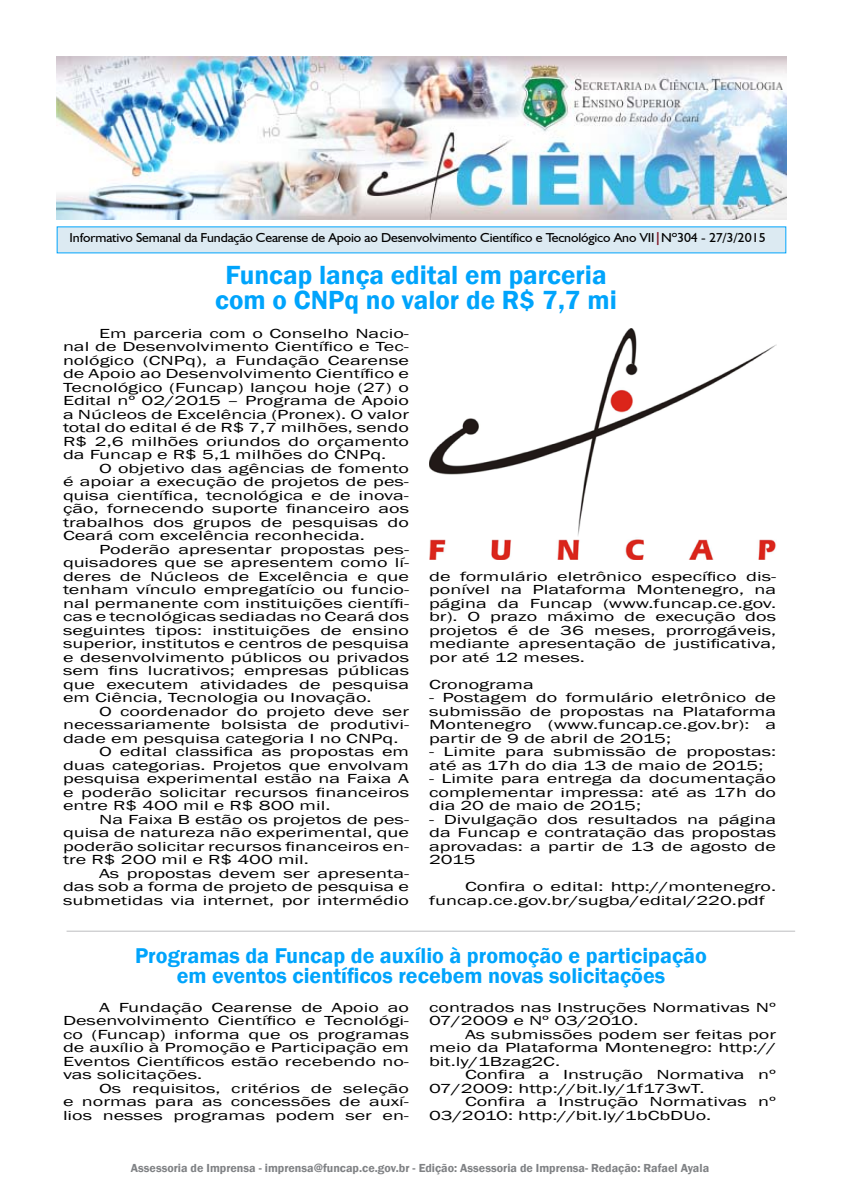
<style>
.page{position:relative;width:842px;height:1191px;background:#fff}
.page>*{position:absolute;margin:0;border:0;box-sizing:border-box;transform-origin:0 0}
.t1{font:600 27px/25px "Franklin Gothic";color:#00a4fc;text-align:center}
.t2{font:600 22px/20px "Franklin Gothic";color:#00a4fc;text-align:center}
.t3{font:13.5px/13.5px "Franklin Gothic";color:#000;text-align:justify;scale:1.5 1}
.t4{font:13px "Humanist 521 BT";letter-spacing:-.01em;color:#000;scale:1.07 1}
.t5{font:600 12px "Franklin Gothic";color:#808285}
.s1{font-weight:700;color:#7f1523}
</style>
<div class="page">
<div style="left:57px;top:226px;width:729px;height:27px;background:#dceaf2"></div>
<img style="left:57px;top:57px;width:729px;height:162px">
<hr style="left:67px;top:930px;width:728px;height:1px;background:#bcbdc0">
<img style="left:430px;top:328px;width:346px;height:231px">
<p class="t4" style="left:70px;top:230px;width:652px">Informativo Semanal da Fundação Cearense de Apoio ao Desenvolvimento Científico e Tecnológico Ano VII<span class="s1">|</span>Nº304 - 27/3/2015</p>
<h1 class="t1" style="left:215px;top:263px;width:403px">Funcap lança edital em parceria com o CNPq no valor de R$ 7,7 mi</h1>
<p class="t3" style="left:63px;top:326px;width:232px;text-indent:36px">Em parceria com o Conselho Nacio&shy;nal de Desenvolvimento Científico e Tec&shy;nológico (CNPq), a Fundação Cearense de Apoio ao Desenvolvimento Científico e Tecnológico (Funcap) lançou hoje (27) o Edital nº 02/2015 – Programa de Apoio a Núcleos de Excelência (Pronex). O valor total do edital é de R$ 7,7 milhões, sendo R$ 2,6 milhões oriundos do orçamento da Funcap e R$ 5,1 milhões do CNPq.</p>
<p class="t3" style="left:63px;top:461px;width:232px;text-indent:36px">O objetivo das agências de fomento é apoiar a execução de projetos de pes&shy;quisa científica, tecnológica e de inova&shy;ção, fornecendo suporte financeiro aos trabalhos dos grupos de pesquisas do Ceará com excelência reconhecida.</p>
<p class="t3" style="left:63px;top:542px;width:232px;text-indent:36px">Poderão apresentar propostas pes&shy;quisadores que se apresentem como lí&shy;deres de Núcleos de Excelência e que tenham vínculo empregatício ou funcio&shy;nal permanente com instituições científi&shy;cas e tecnológicas sediadas no Ceará dos seguintes tipos: instituições de ensino superior, institutos e centros de pesquisa e desenvolvimento públicos ou privados sem fins lucrativos; empresas públicas que executem atividades de pesquisa em Ciência, Tecnologia ou Inovação.</p>
<p class="t3" style="left:99px;top:704px;width:208px">O coordenador do projeto deve ser</p>
<p class="t3" style="left:63px;top:718px;width:232px">necessariamente bolsista de produtivi-</p>
<p class="t3" style="left:63px;top:731px;width:225px">dade em pesquisa categoria I no CNPq.</p>
<p class="t3" style="left:99px;top:745px;width:208px">O edital classifica as propostas em</p>
<p class="t3" style="left:63px;top:758px;width:232px">duas categorias. Projetos que envolvam</p>
<p class="t3" style="left:63px;top:772px;width:232px">pesquisa experimental estão na Faixa A</p>
<p class="t3" style="left:63px;top:785px;width:232px">e poderão solicitar recursos financeiros</p>
<p class="t3" style="left:63px;top:799px;width:180px">entre R$ 400 mil e R$ 800 mil.</p>
<p class="t3" style="left:99px;top:812px;width:208px">Na Faixa B estão os projetos de pes-</p>
<p class="t3" style="left:63px;top:826px;width:232px">quisa de natureza não experimental, que</p>
<p class="t3" style="left:63px;top:839px;width:232px">poderão solicitar recursos financeiros en-</p>
<p class="t3" style="left:63px;top:853px;width:165px">tre R$ 200 mil e R$ 400 mil.</p>
<p class="t3" style="left:99px;top:866px;width:208px">As propostas devem ser apresenta-</p>
<p class="t3" style="left:63px;top:880px;width:232px">das sob a forma de projeto de pesquisa e</p>
<p class="t3" style="left:63px;top:893px;width:232px">submetidas via internet, por intermédio</p>
<p class="t3" style="left:429px;top:569px;width:233px">de formulário eletrônico específico dis&shy;ponível na Plataforma Montenegro, na página da Funcap (www.funcap.ce.gov. br). O prazo máximo de execução dos projetos é de 36 meses, prorrogáveis, mediante apresentação de justificativa, por até 12 meses.</p>
<p class="t3" style="left:429px;top:677px;width:71px">Cronograma</p>
<p class="t3" style="left:429px;top:691px;width:233px">- Postagem do formulário eletrônico de submissão de propostas na Plataforma Montenegro (www.funcap.ce.gov.br): a partir de 9 de abril de 2015;</p>
<p class="t3" style="left:429px;top:745px;width:233px">- Limite para submissão de propostas: até as 17h do dia 13 de maio de 2015;</p>
<p class="t3" style="left:429px;top:772px;width:233px">- Limite para entrega da documentação complementar impressa: até as 17h do dia 20 de maio de 2015;</p>
<p class="t3" style="left:429px;top:812px;width:233px">- Divulgação dos resultados na página da Funcap e contratação das propostas aprovadas: a partir de 13 de agosto de 2015</p>
<p class="t3" style="left:429px;top:880px;width:233px;text-indent:36px">Confira o edital: http://montenegro. funcap.ce.gov.br/sugba/edital/220.pdf</p>
<h2 class="t2" style="left:135px;top:945px;width:573px">Programas da Funcap de auxílio à promoção e participação em eventos científicos recebem novas solicitações</h2>
<p class="t3" style="left:63px;top:1000px;width:232px;text-indent:36px">A Fundação Cearense de Apoio ao Desenvolvimento Científico e Tecnológi&shy;co (Funcap) informa que os programas de auxílio à Promoção e Participação em Eventos Científicos estão recebendo no&shy;vas solicitações.</p>
<p class="t3" style="left:63px;top:1081px;width:232px;text-indent:36px">Os requisitos, critérios de seleção e normas para as concessões de auxí&shy;lios nesses programas podem ser en-</p>
<p class="t3" style="left:429px;top:1000px;width:233px">contrados nas Instruções Normativas Nº<br>07/2009 e Nº 03/2010.</p>
<p class="t3" style="left:429px;top:1027px;width:233px;text-indent:36px">As submissões podem ser feitas por meio da Plataforma Montenegro: http:// bit.ly/1Bzag2C.</p>
<p class="t3" style="left:429px;top:1068px;width:233px;text-indent:36px">Confira a Instrução Normativa nº<br>07/2009: http://bit.ly/1f173wT.</p>
<p class="t3" style="left:429px;top:1095px;width:233px;text-indent:36px">Confira a Instrução Normativas nº<br>03/2010: http://bit.ly/1bCbDUo.</p>
<p class="t5" style="left:131px;top:1160px;width:580px">Assessoria de Imprensa - imprensa@funcap.ce.gov.br - Edição: Assessoria de Imprensa- Redação: Rafael Ayala</p>
</div>
